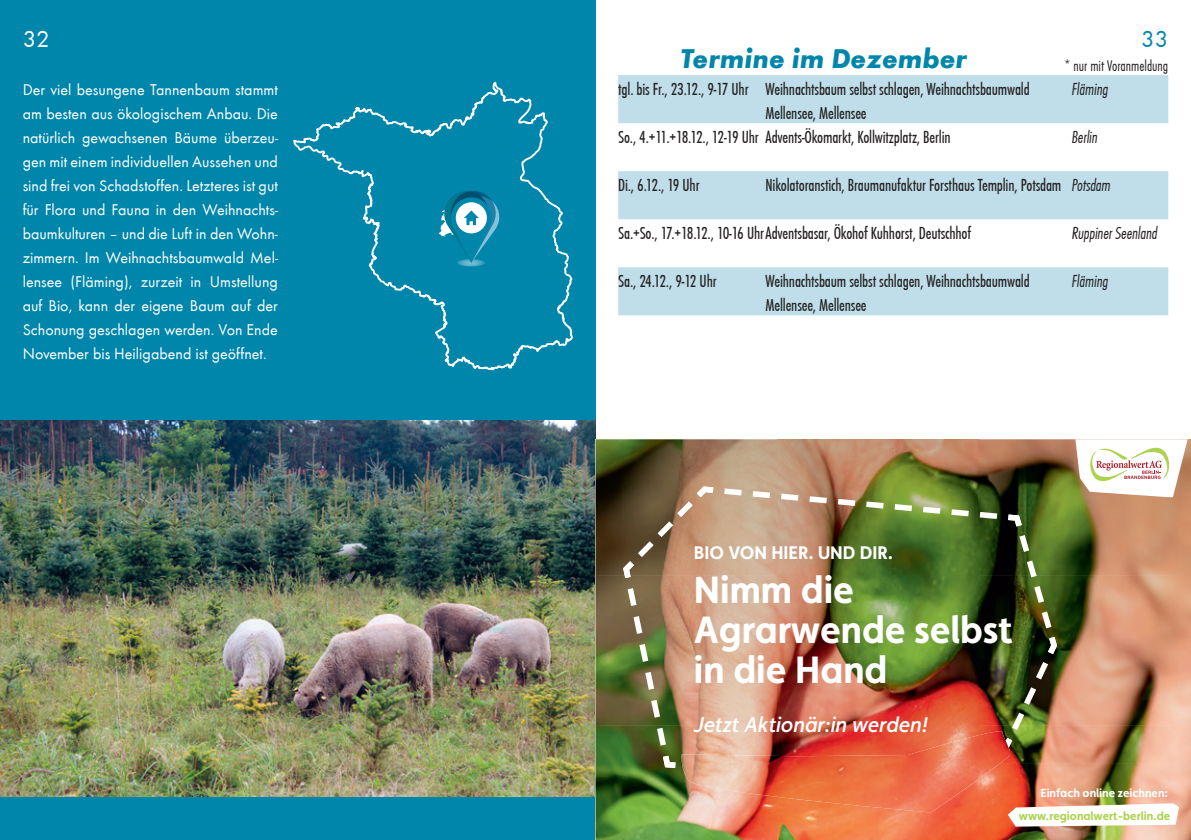
<style>
.page{position:relative;width:1191px;height:840px;background:#fff}
.page>*{position:absolute;margin:0;border:0;box-sizing:border-box;transform-origin:0 0}
.t1{font:700 38.2px/39.6px "Faricy New";color:#fff}
.t2{font:italic 700 28px "Futura T";color:#0086ab}
.t3{font:24px "Futura T Boo";color:#fff}
.t4{font:24px "Futura T Boo";color:#0086ab}
.t5{font:italic 500 21.4px "Faricy New";color:#fff}
.t6{font:700 18.2px "Faricy New";color:#fff}
.t7{font:condensed 18px/24px "Futura T";letter-spacing:-.01em;color:#231f20}
.t8{font:18px "Futura T Lig Con Obl";letter-spacing:-.01em;color:#231f20}
.t9{font:condensed 18px "Futura T";letter-spacing:-.03em;color:#231f20}
.t10{font:16px/24px "Futura T Boo";color:#fff;text-align:justify}
.t11{font:16px "Futura T Lig Con";color:#231f20}
.t12{font:700 11.8px "Faricy New";color:#add24f}
.t13{font:700 11.8px "Faricy New";color:#fff}
.s1{font-family:"Futura T Lig Con Obl";font-stretch:normal}
</style>
<div class="page">
<div style="left:0;top:0;width:595px;height:839px;background:#0086ab"></div>
<svg style="left:618px;top:75px;width:550px;height:240px;fill:#bfdeea"></svg>
<img style="left:0;top:420px;width:595px;height:375px">
<svg style="left:293px;top:82px;width:280px;height:288px"></svg>
<svg style="left:457px;top:259px;width:28px;height:7px"></svg>
<svg style="left:439px;top:191px;width:62px;height:71px"></svg>
<img style="left:595px;top:439px;width:583px;height:286px">
<img style="left:1178px;top:497px;width:13px;height:342px">
<img style="left:595px;top:725px;width:182px;height:114px">
<img style="left:1057px;top:725px;width:121px;height:37px">
<img style="left:777px;top:812px;width:40px;height:27px">
<img style="left:938px;top:762px;width:240px;height:77px">
<img style="left:817px;top:812px;width:121px;height:27px">
<svg style="left:718px;top:485px;width:290px;height:1px"></svg>
<svg style="left:622px;top:576px;width:1px;height:175px"></svg>
<img style="left:623px;top:486px;width:434px;height:299px">
<svg style="left:1007px;top:802px;width:172px;height:24px"></svg>
<img style="left:681px;top:750px;width:329px;height:62px">
<svg style="left:1075px;top:439px;width:116px;height:58px"></svg>
<h3 class="t3" style="left:23px;top:25px;width:29px">32</h3>
<h3 class="t4" style="left:1141px;top:25px;width:29px">33</h3>
<h2 class="t2" style="left:680px;top:42px;width:288px">Termine im Dezember</h2>
<p class="t7" style="left:765px;top:77px;width:266px;text-indent:-147px">tgl. bis Fr., 23.12., 9-17 Uhr Weihnachtsbaum selbst schlagen, Weihnachtsbaumwald<br>Mellensee, Mellensee</p>
<p class="t8" style="left:1071px;top:79px;width:38px">Fläming</p>
<p class="t7" style="left:618px;top:125px;width:334px">So., 4.+11.+18.12., 12-19 Uhr Advents-Ökomarkt, Kollwitzplatz, Berlin</p>
<p class="t8" style="left:1071px;top:127px;width:27px">Berlin</p>
<p class="t7" style="left:618px;top:173px;width:83px">Di., 6.12., 19 Uhr</p>
<p class="t7" style="left:765px;top:173px;width:346px">Nikolatoranstich, Braumanufaktur Forsthaus Templin, Potsdam <span class="s1">Potsdam</span></p>
<p class="t7" style="left:618px;top:221px;width:354px">Sa.+So., 17.+18.12., 10-16 UhrAdventsbasar, Ökohof Kuhhorst, Deutschhof</p>
<p class="t8" style="left:1071px;top:223px;width:87px">Ruppiner Seenland</p>
<p class="t9" style="left:618px;top:271px;width:100px">Sa., 24.12., 9-12 Uhr</p>
<p class="t7" style="left:765px;top:269px;width:266px">Weihnachtsbaum selbst schlagen, Weihnachtsbaumwald<br>Mellensee, Mellensee</p>
<p class="t8" style="left:1071px;top:271px;width:38px">Fläming</p>
<p class="t11" style="left:1064px;top:57px;width:105px">* nur mit Voranmeldung</p>
<p class="t10" style="left:23px;top:78px;width:257px">Der viel besungene Tannenbaum stammt am besten aus ökologischem Anbau. Die natürlich gewachsenen Bäume überzeu&shy;gen mit einem individuellen Aussehen und sind frei von Schadstoffen. Letzteres ist gut für Flora und Fauna in den Weihnachts&shy;baumkulturen – und die Luft in den Wohn&shy;zimmern. Im Weihnachtsbaumwald Mel&shy;lensee (Fläming), zurzeit in Umstellung auf Bio, kann der eigene Baum auf der Schonung geschlagen werden. Von Ende November bis Heiligabend ist geöffnet.</p>
<p class="t6" style="left:694px;top:541px;width:201px">BIO VON HIER. UND DIR.</p>
<h1 class="t1" style="left:694px;top:569px;width:320px">Nimm die<br>Agrarwende selbst in die Hand</h1>
<h3 class="t5" style="left:694px;top:711px;width:235px">Jetzt Aktionär:in werden!</h3>
<p class="t13" style="left:1040px;top:785px;width:129px">Einfach online zeichnen:</p>
<p class="t12" style="left:1019px;top:807px;width:153px">www.regionalwert-berlin.de</p>
</div>
